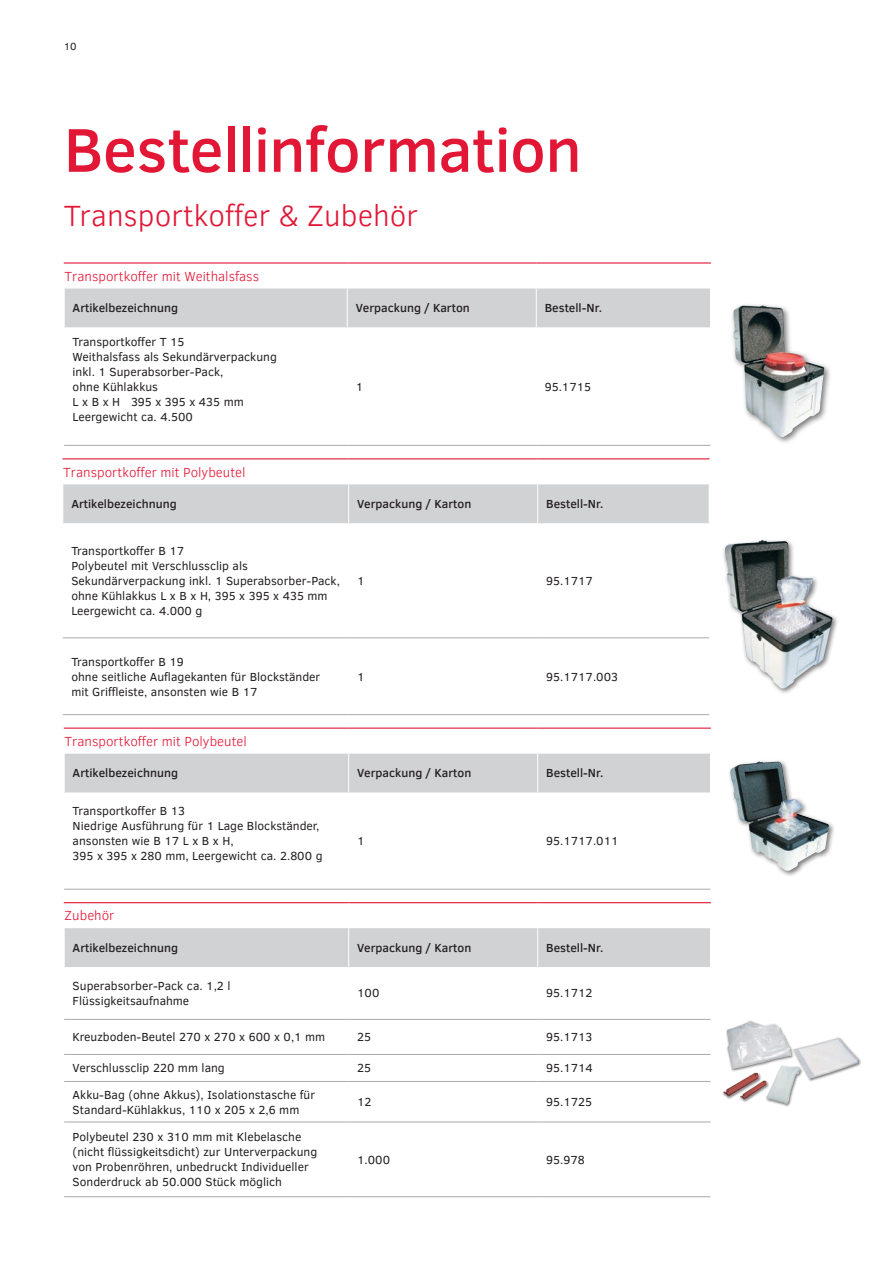
<style>
.page{position:relative;width:893px;height:1263px;background:#fff}
.page>*{position:absolute;margin:0;border:0;box-sizing:border-box;transform-origin:0 0}
.t1{font:500 63px "Clear Sans";letter-spacing:-.01em;color:#e21736}
.t2{font:300 30px "Clear Sans";color:#e21736}
.t3{font:300 13.5px "Clear Sans";color:#e21736}
.t4{font:12px/15px "Clear Sans";color:#231f20}
.t5{font:500 12px "Clear Sans";color:#231f20}
.t6{font:10.5px "Clear Sans";color:#231f20}
</style>
<div class="page">
<hr style="left:536px;top:445px;width:174px;height:1px;background:#a8a9ad">
<hr style="left:64px;top:445px;width:283px;height:1px;background:#a8a9ad">
<hr style="left:347px;top:445px;width:189px;height:1px;background:#a8a9ad">
<div style="left:65px;top:288px;width:645px;height:39px;background:#d1d2d4"></div>
<hr style="left:64px;top:262px;width:283px;height:2px;background:#e21736">
<hr style="left:347px;top:262px;width:189px;height:2px;background:#e21736">
<hr style="left:536px;top:262px;width:175px;height:2px;background:#e21736">
<hr style="left:347px;top:288px;width:1px;height:39px;background:#fff">
<hr style="left:536px;top:288px;width:1px;height:39px;background:#fff">
<hr style="left:63px;top:638px;width:286px;height:1px;background:#a8a9ad">
<hr style="left:349px;top:638px;width:189px;height:1px;background:#a8a9ad">
<hr style="left:63px;top:714px;width:286px;height:1px;background:#a8a9ad">
<hr style="left:349px;top:714px;width:189px;height:1px;background:#a8a9ad">
<hr style="left:538px;top:638px;width:171px;height:1px;background:#a8a9ad">
<hr style="left:538px;top:714px;width:171px;height:1px;background:#a8a9ad">
<svg style="left:62px;top:459px;width:648px;height:64px"></svg>
<hr style="left:62px;top:458px;width:287px;height:1px;background:#e21736">
<hr style="left:349px;top:458px;width:189px;height:1px;background:#e21736">
<hr style="left:538px;top:458px;width:171px;height:1px;background:#e21736">
<hr style="left:348px;top:484px;width:1px;height:39px;background:#fff">
<hr style="left:537px;top:484px;width:1px;height:39px;background:#fff">
<hr style="left:709px;top:484px;width:1px;height:39px;background:#fff">
<hr style="left:62px;top:484px;width:1px;height:39px;background:#fff">
<hr style="left:538px;top:889px;width:172px;height:1px;background:#a8a9ad">
<hr style="left:64px;top:889px;width:285px;height:1px;background:#a8a9ad">
<hr style="left:349px;top:889px;width:189px;height:1px;background:#a8a9ad">
<div style="left:65px;top:753px;width:645px;height:39px;background:#d1d2d4"></div>
<hr style="left:64px;top:727px;width:285px;height:2px;background:#e21736">
<hr style="left:349px;top:727px;width:189px;height:2px;background:#e21736">
<hr style="left:538px;top:727px;width:173px;height:2px;background:#e21736">
<hr style="left:348px;top:754px;width:1px;height:38px;background:#fff">
<hr style="left:537px;top:754px;width:1px;height:38px;background:#fff">
<hr style="left:64px;top:1019px;width:285px;height:1px;background:#a8a9ad">
<hr style="left:349px;top:1019px;width:189px;height:1px;background:#a8a9ad">
<hr style="left:64px;top:1054px;width:285px;height:1px;background:#a8a9ad">
<hr style="left:349px;top:1054px;width:189px;height:1px;background:#a8a9ad">
<hr style="left:64px;top:1081px;width:285px;height:1px;background:#a8a9ad">
<hr style="left:349px;top:1081px;width:189px;height:1px;background:#a8a9ad">
<hr style="left:64px;top:1122px;width:285px;height:1px;background:#a8a9ad">
<hr style="left:349px;top:1122px;width:189px;height:1px;background:#a8a9ad">
<hr style="left:64px;top:1196px;width:285px;height:1px;background:#a8a9ad">
<hr style="left:349px;top:1196px;width:189px;height:1px;background:#a8a9ad">
<hr style="left:538px;top:1019px;width:172px;height:1px;background:#a8a9ad">
<hr style="left:538px;top:1054px;width:172px;height:1px;background:#a8a9ad">
<hr style="left:538px;top:1081px;width:172px;height:1px;background:#a8a9ad">
<hr style="left:538px;top:1122px;width:172px;height:1px;background:#a8a9ad">
<hr style="left:538px;top:1196px;width:172px;height:1px;background:#a8a9ad">
<svg style="left:64px;top:903px;width:647px;height:64px"></svg>
<hr style="left:64px;top:902px;width:285px;height:1px;background:#e21736">
<hr style="left:349px;top:902px;width:189px;height:1px;background:#e21736">
<hr style="left:538px;top:902px;width:173px;height:1px;background:#e21736">
<hr style="left:348px;top:928px;width:1px;height:39px;background:#fff">
<hr style="left:537px;top:928px;width:1px;height:39px;background:#fff">
<hr style="left:710px;top:928px;width:1px;height:39px;background:#fff">
<hr style="left:64px;top:928px;width:1px;height:39px;background:#fff">
<div style="left:730px;top:302px;width:102px;height:143px;background:#231f20;opacity:.6"></div>
<img style="left:733px;top:305px;width:91px;height:132px">
<div style="left:722px;top:537px;width:117px;height:158px;background:#231f20;opacity:.6"></div>
<img style="left:725px;top:540px;width:107px;height:148px">
<div style="left:727px;top:759px;width:108px;height:118px;background:#231f20;opacity:.6"></div>
<img style="left:730px;top:761px;width:100px;height:111px">
<div style="left:722px;top:1019px;width:139px;height:88px;background:#231f20;opacity:.6"></div>
<img style="left:723px;top:1021px;width:135px;height:83px">
<p class="t6" style="left:64px;top:39px;width:14px">10</p>
<h1 class="t1" style="left:64px;top:106px;width:520px">Bestellinformation</h1>
<h2 class="t2" style="left:64px;top:196px;width:356px">Transportkoffer &amp; Zubehör</h2>
<p class="t3" style="left:65px;top:267px;width:196px">Transportkoffer mit Weithalsfass</p>
<p class="t5" style="left:73px;top:300px;width:107px">Artikelbezeichnung</p>
<p class="t5" style="left:356px;top:300px;width:116px">Verpackung / Karton</p>
<p class="t5" style="left:545px;top:300px;width:59px">Bestell-Nr.</p>
<p class="t4" style="left:73px;top:334px;width:206px">Transportkoffer T 15<br>Weithalsfass als Sekundärverpackung inkl. 1 Superabsorber-Pack,<br>ohne Kühlakkus<br>L x B x H 395 x 395 x 435 mm<br>Leergewicht ca. 4.500</p>
<p class="t4" style="left:356px;top:379px;width:9px">1</p>
<p class="t4" style="left:545px;top:379px;width:48px">95.1715</p>
<p class="t3" style="left:63px;top:463px;width:184px">Transportkoffer mit Polybeutel</p>
<p class="t5" style="left:71px;top:496px;width:107px">Artikelbezeichnung</p>
<p class="t5" style="left:357px;top:496px;width:116px">Verpackung / Karton</p>
<p class="t5" style="left:546px;top:496px;width:59px">Bestell-Nr.</p>
<p class="t4" style="left:71px;top:543px;width:270px">Transportkoffer B 17<br>Polybeutel mit Verschlussclip als Sekundärverpackung inkl. 1 Superabsorber-Pack, ohne Kühlakkus L x B x H, 395 x 395 x 435 mm Leergewicht ca. 4.000 g</p>
<p class="t4" style="left:357px;top:573px;width:9px">1</p>
<p class="t4" style="left:546px;top:573px;width:48px">95.1717</p>
<p class="t4" style="left:71px;top:654px;width:251px">Transportkoffer B 19<br>ohne seitliche Auflagekanten für Blockständer mit Griffleiste, ansonsten wie B 17</p>
<p class="t4" style="left:357px;top:669px;width:9px">1</p>
<p class="t4" style="left:546px;top:669px;width:73px">95.1717.003</p>
<p class="t3" style="left:65px;top:732px;width:184px">Transportkoffer mit Polybeutel</p>
<p class="t5" style="left:73px;top:765px;width:107px">Artikelbezeichnung</p>
<p class="t5" style="left:357px;top:765px;width:116px">Verpackung / Karton</p>
<p class="t5" style="left:546px;top:765px;width:59px">Bestell-Nr.</p>
<p class="t4" style="left:73px;top:803px;width:251px">Transportkoffer B 13<br>Niedrige Ausführung für 1 Lage Blockständer, ansonsten wie B 17 L x B x H,<br>395 x 395 x 280 mm, Leergewicht ca. 2.800 g</p>
<p class="t4" style="left:357px;top:833px;width:9px">1</p>
<p class="t4" style="left:546px;top:833px;width:74px">95.1717.011</p>
<p class="t3" style="left:65px;top:907px;width:51px">Zubehör</p>
<p class="t5" style="left:73px;top:939px;width:107px">Artikelbezeichnung</p>
<p class="t5" style="left:357px;top:939px;width:116px">Verpackung / Karton</p>
<p class="t5" style="left:546px;top:939px;width:59px">Bestell-Nr.</p>
<p class="t4" style="left:73px;top:978px;width:159px">Superabsorber-Pack ca. 1,2 l<br>Flüssigkeitsaufnahme</p>
<p class="t4" style="left:357px;top:986px;width:24px">100</p>
<p class="t4" style="left:546px;top:986px;width:48px">95.1712</p>
<p class="t4" style="left:73px;top:1029px;width:254px">Kreuzboden-Beutel 270 x 270 x 600 x 0,1 mm</p>
<p class="t4" style="left:357px;top:1029px;width:15px">25</p>
<p class="t4" style="left:546px;top:1029px;width:48px">95.1713</p>
<p class="t4" style="left:73px;top:1060px;width:154px">Verschlussclip 220 mm lang</p>
<p class="t4" style="left:357px;top:1060px;width:15px">25</p>
<p class="t4" style="left:546px;top:1060px;width:48px">95.1714</p>
<p class="t4" style="left:73px;top:1087px;width:244px">Akku-Bag (ohne Akkus), Isolationstasche für<br>Standard-Kühlakkus, 110 x 205 x 2,6 mm</p>
<p class="t4" style="left:357px;top:1094px;width:16px">12</p>
<p class="t4" style="left:546px;top:1094px;width:47px">95.1725</p>
<p class="t4" style="left:73px;top:1129px;width:246px">Polybeutel 230 x 310 mm mit Klebelasche (nicht flüssigkeitsdicht) zur Unterverpackung von Probenröhren, unbedruckt Individueller Sonderdruck ab 50.000 Stück möglich</p>
<p class="t4" style="left:357px;top:1152px;width:34px">1.000</p>
<p class="t4" style="left:546px;top:1152px;width:40px">95.978</p>
</div>
